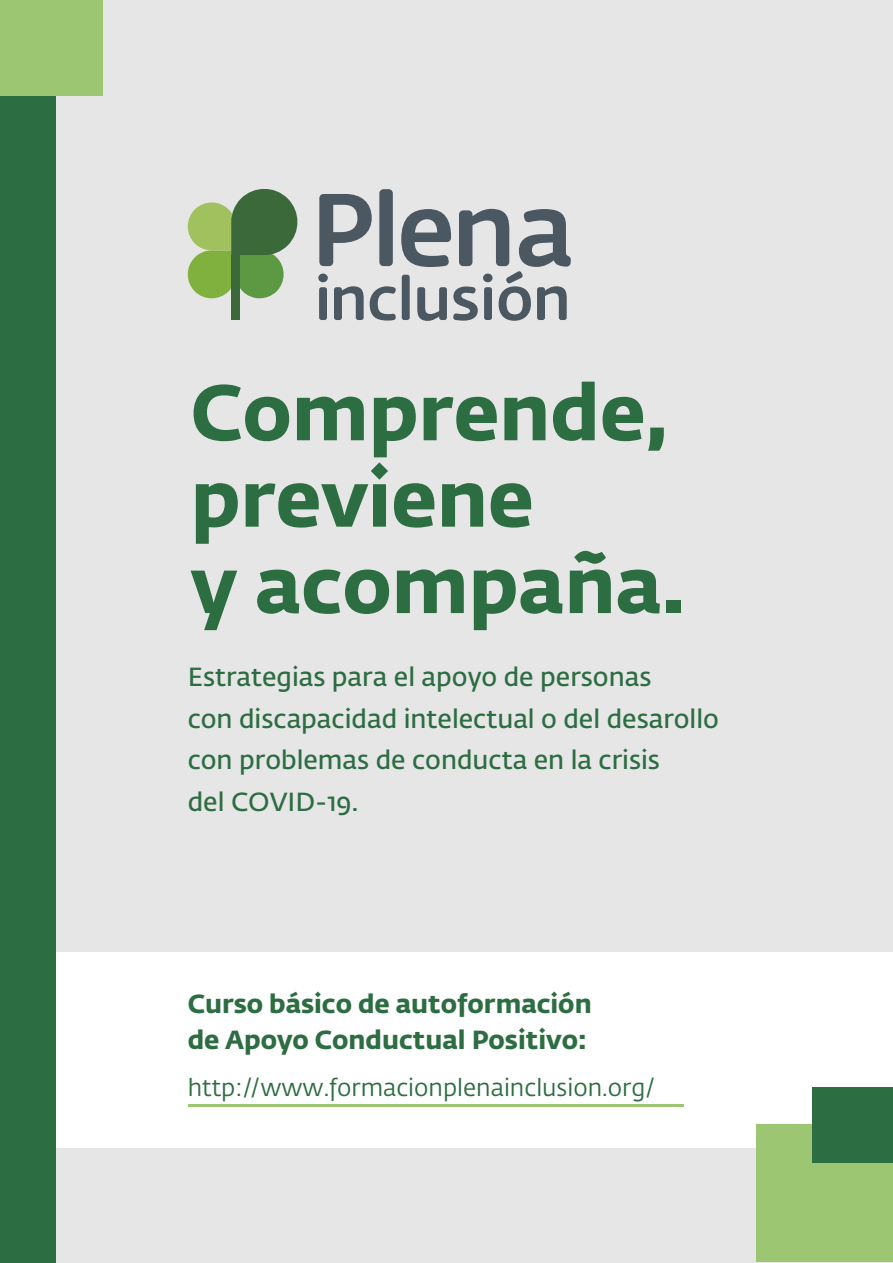
<style>
.page{position:relative;width:893px;height:1263px;background:#fff}
.page>*{position:absolute;margin:0;border:0;box-sizing:border-box;transform-origin:0 0}
.t1{font:700 77.7px/86.4px "Fedra Sans Pro";color:#2d6d42}
.t2{font:600 25.95px/41.4px "Fedra Sans Pro";color:#2d6d42}
.t3{font:700 25.95px/36px "Fedra Sans Pro";color:#2d6d42}
.t4{font:24px "Fedra Sans Pro";color:#2d6d42}
</style>
<div class="page">
<div style="left:0;top:0;width:892px;height:1263px;background:#e6e6e7"></div>
<div style="left:56px;top:952px;width:837px;height:196px;background:#fff"></div>
<hr style="left:188px;top:1104px;width:495px;height:3px;background:#9cc672">
<div style="left:0;top:70px;width:56px;height:1193px;background:#2d6d42"></div>
<div style="left:0;top:1px;width:103px;height:95px;background:#9cc672"></div>
<svg style="left:187px;top:189px;width:111px;height:110px"></svg>
<div style="left:231px;top:255px;width:9px;height:65px;background:#3b693a"></div>
<div style="left:379px;top:189px;width:14px;height:77px;background:#4b5861;border-radius:4px"></div>
<svg style="left:319px;top:194px;width:252px;height:127px"></svg>
<div style="left:319px;top:287px;width:8px;height:33px;background:#4b5861;border-radius:2px"></div>
<div style="left:318px;top:274px;width:10px;height:8px;background:#4b5861;border-radius:50%"></div>
<div style="left:483px;top:274px;width:10px;height:8px;background:#4b5861;border-radius:50%"></div>
<div style="left:756px;top:1124px;width:137px;height:138px;background:#9cc672"></div>
<div style="left:812px;top:1088px;width:81px;height:75px;background:#2d6d42"></div>
<h1 class="t1" style="left:191px;top:364px;width:497px">Comprende, previene<br>y acompaña.</h1>
<p class="t2" style="left:188px;top:655px;width:533px">Estrategias para el apoyo de personas<br>con discapacidad intelectual o del desarollo con problemas de conducta en la crisis<br>del COVID-19.</p>
<p class="t3" style="left:188px;top:984px;width:405px">Curso básico de autoformación de Apoyo Conductual Positivo:</p>
<p class="t4" style="left:188px;top:1071px;width:469px">http://www.formacionplenainclusion.org/</p>
</div>
